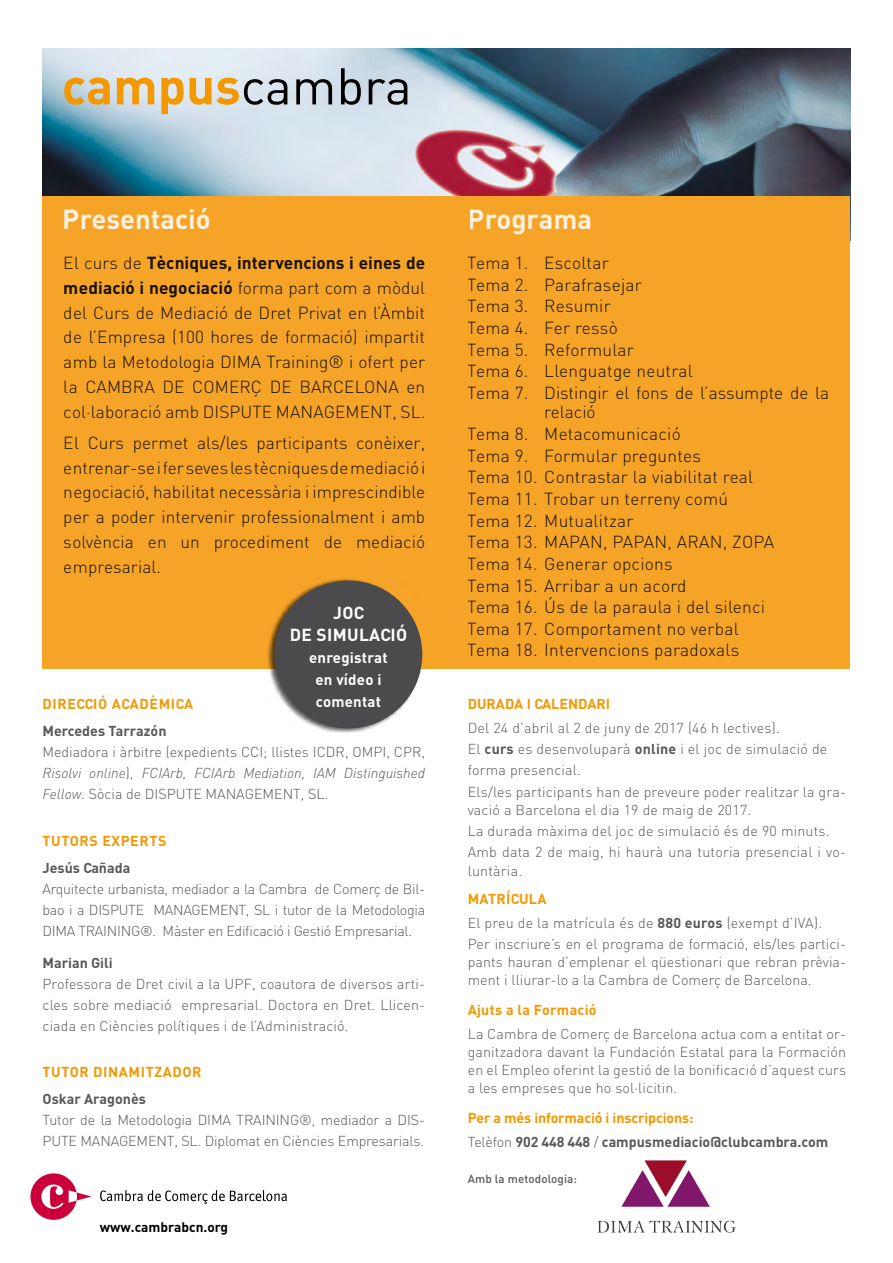
<style>
.page{position:relative;width:893px;height:1263px;background:#fff}
.page>*{position:absolute;margin:0;border:0;box-sizing:border-box;transform-origin:0 0}
.t1{font:700 50.85px "DIN";color:#f39800}
.t2{font:700 27.3px "DIN";color:#fff}
.t3{font:300 17.25px/21.6px "DIN";letter-spacing:.015em;color:#000;text-align:justify}
.t4{font:700 17.25px/21.9px "DIN";letter-spacing:.02em;color:#fff;text-align:center}
.t5{font:700 15px/21.9px "DIN";letter-spacing:.015em;color:#fff;text-align:center}
.t6{font:300 14.25px/21px "DIN";letter-spacing:.01em;color:#58585a;text-align:justify}
.t7{font:700 14.25px/23.4px "DIN";color:#58585a}
.t8{font:300 14.25px/21px "DIN";letter-spacing:-.01em;color:#58585a}
.t9{font:700 14.25px "DIN";letter-spacing:.04em;color:#f39800}
.t10{font:700 14.25px "DIN";color:#f39800}
.t11{font:700 14.25px "DIN";letter-spacing:.02em;color:#f39800}
.t12{font:700 13.65px "DIN";color:#000}
.t13{font:500 11.55px "DIN";letter-spacing:.01em;color:#58585a}
.s1{font-weight:400;color:#000}
.s2{font-weight:700}
.s3{font-style:italic}
.s4{font-weight:700;color:#f39800}
.s5{color:#f39800}
.s6{font-weight:300}
</style>
<div class="page">
<img style="left:43px;top:49px;width:807px;height:148px">
<div style="left:43px;top:197px;width:807px;height:472px;background:#f5a428"></div>
<div style="left:267px;top:578px;width:156px;height:156px;background:#000;opacity:.65"></div>
<div style="left:274px;top:580px;width:148px;height:148px;background:#4b4b4d;border-radius:50%"></div>
<svg style="left:597px;top:1220px;width:139px;height:13px"></svg>
<svg style="left:621px;top:1160px;width:89px;height:47px"></svg>
<svg style="left:30px;top:1173px;width:61px;height:47px"></svg>
<svg style="left:100px;top:1190px;width:187px;height:14px"></svg>
<h1 class="t1" style="left:62px;top:52px;width:351px">campus<span class="s1">cambra</span></h1>
<h2 class="t2" style="left:63px;top:201px;width:149px">Presentació</h2>
<h2 class="t2" style="left:468px;top:201px;width:126px">Programa</h2>
<p class="t3" style="left:64px;top:250px;width:363px;line-height:24.8px">El curs de <span class="s2">Tècniques, intervencions i eines de mediació i negociació</span> forma part com a mòdul del Curs de Mediació de Dret Privat en l’Àmbit de l’Empresa (100 hores de formació) impartit amb la Metodologia DIMA Training® i ofert per la CAMBRA DE COMERÇ DE BARCELONA en col·laboració amb DISPUTE MANAGEMENT, SL.</p>
<p class="t3" style="left:64px;top:430px;width:363px;line-height:24.8px">El Curs permet als/les participants conèixer, entrenar-se i fer seves les tècniques de mediació i negociació, habilitat necessària i imprescindible per a poder intervenir professionalment i amb solvència en un procediment de mediació empresarial.</p>
<p class="t4" style="left:290px;top:601px;width:119px">JOC<br>DE SIMULACIÓ</p>
<p class="t5" style="left:309px;top:646px;width:80px">enregistrat en vídeo i comentat</p>
<p class="t9" style="left:43px;top:694px;width:152px">DIRECCIÓ ACADÈMICA</p>
<p class="t7" style="left:43px;top:719px;width:125px">Mercedes Tarrazón</p>
<p class="t6" style="left:43px;top:741px;width:384px">Mediadora i àrbitre (expedients CCI; llistes ICDR, OMPI, CPR, <span class="s3">Risolvi online</span>), <span class="s3">FCIArb, FCIArb Mediation, IAM Distinguished Fellow</span>. Sòcia de DISPUTE MANAGEMENT, SL.</p>
<p class="t9" style="left:43px;top:831px;width:125px">TUTORS EXPERTS</p>
<p class="t7" style="left:43px;top:856px;width:89px">Jesús Cañada</p>
<p class="t6" style="left:43px;top:878px;width:384px">Arquitecte urbanista, mediador a la Cambra de Comerç de Bil&shy;bao i a DISPUTE MANAGEMENT, SL i tutor de la Metodologia DIMA TRAINING®. Màster en Edificació i Gestió Empresarial.</p>
<p class="t7" style="left:43px;top:950px;width:72px">Marian Gili</p>
<p class="t6" style="left:43px;top:972px;width:384px">Professora de Dret civil a la UPF, coautora de diversos arti&shy;cles sobre mediació empresarial. Doctora en Dret. Llicen&shy;ciada en Ciències polítiques i de l’Administració.</p>
<p class="t9" style="left:43px;top:1062px;width:161px">TUTOR DINAMITZADOR</p>
<p class="t7" style="left:43px;top:1087px;width:105px">Oskar Aragonès</p>
<p class="t8" style="left:43px;top:1109px;width:384px">Tutor de la Metodologia DIMA TRAINING®, mediador a DIS-<br>PUTE MANAGEMENT, SL. Diplomat en Ciències Empresarials.</p>
<p class="t12" style="left:100px;top:1217px;width:130px">www.cambrabcn.org</p>
<p class="t3" style="left:468px;top:251px;width:363px;text-align:left">Tema 1. Escoltar<br>Tema 2. Parafrasejar<br>Tema 3. Resumir<br>Tema 4. Fer ressò<br>Tema 5. Reformular<br>Tema 6. Llenguatge neutral<br>Tema 7. Distingir el fons de l’assumpte de la</p>
<p class="t3" style="left:468px;top:401px;width:308px;text-align:left;text-indent:77px">relació<br>Tema 8. Metacomunicació<br>Tema 9. Formular preguntes<br>Tema 10. Contrastar la viabilitat real<br>Tema 11. Trobar un terreny comú<br>Tema 12. Mutualitzar<br>Tema 13. MAPAN, PAPAN, ARAN, ZOPA<br>Tema 14. Generar opcions<br>Tema 15. Arribar a un acord<br>Tema 16. Ús de la paraula i del silenci<br>Tema 17. Comportament no verbal<br>Tema 18. Intervencions paradoxals</p>
<p class="t10" style="left:468px;top:694px;width:144px">DURADA I CALENDARI</p>
<p class="t6" style="left:468px;top:716px;width:380px;text-align:left">Del 24 d’abril al 2 de juny de 2017 (46 h lectives).<br>El <span class="s2">curs</span> es desenvoluparà <span class="s2">online</span> i el joc de simulació de forma presencial.<br>Els/les participants han de preveure poder realitzar la gra-</p>
<p class="t6" style="left:468px;top:798px;width:380px;text-align:left">vació a Barcelona el dia 19 de maig de 2017.<br>La durada màxima del joc de simulació és de 90 minuts.<br>Amb data 2 de maig, hi haurà una tutoria presencial i vo-</p>
<p class="t6" style="left:468px;top:859px;width:56px">luntària.</p>
<p class="t6" style="left:468px;top:887px;width:356px;line-height:23.4px"><span class="s4">MATRÍCULA<br></span>El preu de la matrícula és de <span class="s2">880 euros</span> (exempt d’IVA).</p>
<p class="t6" style="left:468px;top:934px;width:380px;line-height:18.1px">Per inscriure’s en el programa de formació, els/les partici&shy;pants hauran d’emplenar el qüestionari que rebran prèvia&shy;ment i lliurar-lo a la Cambra de Comerç de Barcelona.</p>
<p class="t11" style="left:468px;top:1000px;width:130px">Ajuts a la Formació</p>
<p class="t6" style="left:468px;top:1024px;width:380px;line-height:18.1px">La Cambra de Comerç de Barcelona actua com a entitat or&shy;ganitzadora davant la Fundación Estatal para la Formación en el Empleo oferint la gestió de la bonificació d’aquest curs a les empreses que ho sol·licitin.</p>
<p class="t7" style="left:468px;top:1106px;width:362px"><span class="s5">Per a més informació i inscripcions:<br></span><span class="s6">Telèfon</span> 902 448 448 <span class="s6">/</span> campusmediacio@clubcambra.com</p>
<p class="t13" style="left:468px;top:1171px;width:111px">Amb la metodologia:</p>
</div>
